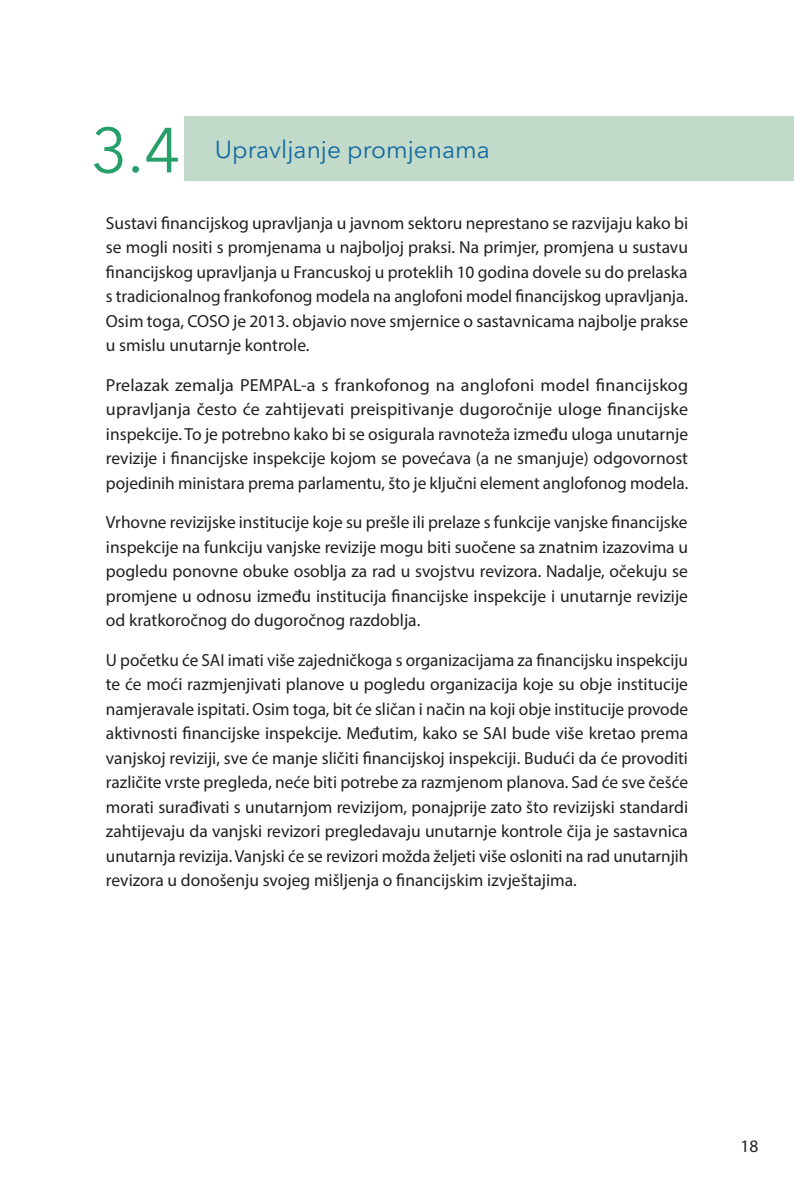
<style>
.page{position:relative;width:794px;height:1191px;background:#fff}
.page>*{position:absolute;margin:0;border:0;box-sizing:border-box;transform-origin:0 0}
.Numbers_lvl2{font:63px "Avenir Next Cyr";color:#279f6a}
.small_subtitle{font:24.5px "Avenir Next Cyr";color:#1268a0}
.Body_text{font:17.5px/24.5px "Myriad Pro";color:#231f20;text-align:justify}
</style>
<div class="page">
<div style="left:185px;top:117px;width:609px;height:64px;background:#c1dac9"></div>
<p class="Numbers_lvl2" style="left:91px;top:113px;width:91px">3.4</p>
<p class="small_subtitle" style="left:215px;top:135px;width:277px">Upravljanje promjenama</p>
<p class="Body_text" style="left:106px;top:210px;width:584px">Sustavi financijskog upravljanja u javnom sektoru neprestano se razvijaju kako bi se mogli nositi s promjenama u najboljoj praksi. Na primjer, promjena u sustavu financijskog upravljanja u Francuskoj u proteklih 10 godina dovele su do prelaska s tradicionalnog frankofonog modela na anglofoni model financijskog upravljanja.<br>Osim toga, COSO je 2013. objavio nove smjernice o sastavnicama najbolje prakse u smislu unutarnje kontrole.</p>
<p class="Body_text" style="left:106px;top:372px;width:584px">Prelazak zemalja PEMPAL-a s frankofonog na anglofoni model financijskog upravljanja često će zahtijevati preispitivanje dugoročnije uloge financijske inspekcije. To je potrebno kako bi se osigurala ravnoteža između uloga unutarnje revizije i financijske inspekcije kojom se povećava (a ne smanjuje) odgovornost pojedinih ministara prema parlamentu, što je ključni element anglofonog modela.</p>
<p class="Body_text" style="left:106px;top:510px;width:583px">Vrhovne revizijske institucije koje su prešle ili prelaze s funkcije vanjske financijske inspekcije na funkciju vanjske revizije mogu biti suočene sa znatnim izazovima u pogledu ponovne obuke osoblja za rad u svojstvu revizora. Nadalje, očekuju se promjene u odnosu između institucija financijske inspekcije i unutarnje revizije od kratkoročnog do dugoročnog razdoblja.</p>
<p class="Body_text" style="left:106px;top:647px;width:584px">U početku će SAI imati više zajedničkoga s organizacijama za financijsku inspekciju te će moći razmjenjivati planove u pogledu organizacija koje su obje institucije namjeravale ispitati. Osim toga, bit će sličan i način na koji obje institucije provode aktivnosti financijske inspekcije. Međutim, kako se SAI bude više kretao prema vanjskoj reviziji, sve će manje sličiti financijskoj inspekciji. Budući da će provoditi različite vrste pregleda, neće biti potrebe za razmjenom planova. Sad će sve češće morati surađivati s unutarnjom revizijom, ponajprije zato što revizijski standardi zahtijevaju da vanjski revizori pregledavaju unutarnje kontrole čija je sastavnica unutarnja revizija. Vanjski će se revizori možda željeti više osloniti na rad unutarnjih revizora u donošenju svojeg mišljenja o financijskim izvještajima.</p>
<p class="Body_text" style="left:740px;top:1133px;width:19px">18</p>
</div>
